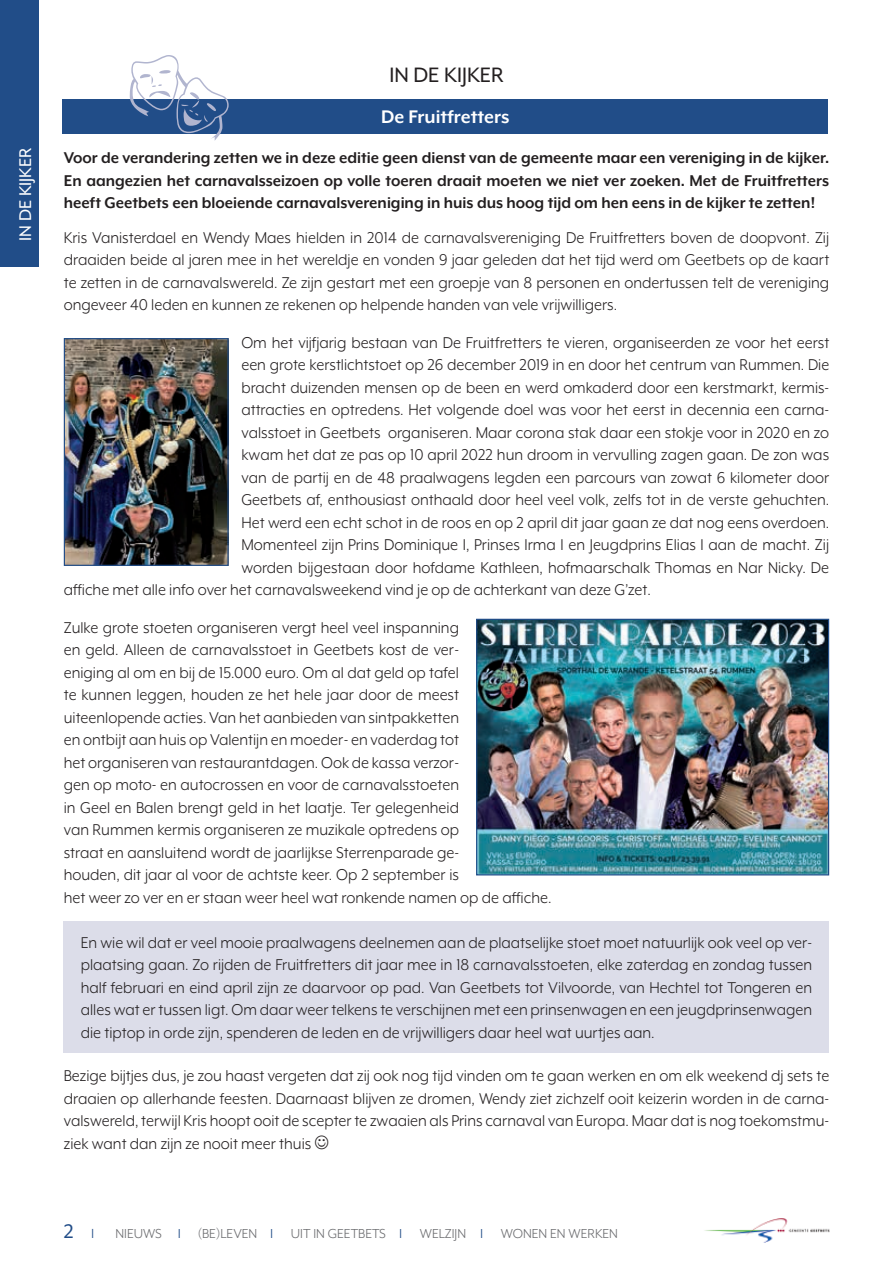
<style>
.page{position:relative;width:893px;height:1263px;background:#fff}
.page>*{position:absolute;margin:0;border:0;box-sizing:border-box;transform-origin:0 0}
.t1{font:24px "Mr Eaves XL Mod OT";color:#231f20}
.t2{font:22.5px "Mr Eaves XL Mod OT";color:#214d88}
.t3{font:700 21px "Mr Eaves XL Mod OT";color:#fff}
.t4{font:19.5px "Mr Eaves XL Mod OT";color:#fff}
.t5{font:18px/22.5px "Mr Eaves XL Mod OT";color:#231f20;text-align:justify;scale:.96 1}
.t6{font:700 18px/22.5px "Mr Eaves XL Mod OT";color:#231f20;text-align:justify;scale:.96 1}
.t7{font:18px "Mr Eaves XL Mod OT";color:#231f20;scale:.95 1}
.t8{font:15px "Mr Eaves XL Mod OT";color:#6c6d70}
.s1{color:#214d88}
</style>
<div class="page">
<div style="left:64px;top:921px;width:765px;height:131px;background:#dcdde9"></div>
<div style="left:0;top:0;width:38px;height:266px;background:#214d88"></div>
<div style="left:63px;top:99px;width:765px;height:34px;background:#214d88"></div>
<img style="left:478px;top:621px;width:349px;height:252px">
<div style="left:476px;top:619px;width:353px;height:256px;border:1px solid #214d88"></div>
<img style="left:66px;top:340px;width:161px;height:224px">
<div style="left:64px;top:338px;width:165px;height:228px;border:1px solid #214d88"></div>
<img style="left:704px;top:1218px;width:126px;height:25px">
<svg style="left:130px;top:55px;width:99px;height:86px"></svg>
<p class="t4" style="left:15px;top:241px;width:94px;rotate:-90deg">IN DE KIJKER</p>
<h1 class="t1" style="left:389px;top:62px;width:116px">IN DE KIJKER</h1>
<p class="t3" style="left:381px;top:105px;width:130px">De Fruitfretters</p>
<p class="t6" style="left:64px;top:146px;width:799px">Voor de verandering zetten we in deze editie geen dienst van de gemeente maar een vereniging in de kijker.<br>En aangezien het carnavalsseizoen op volle toeren draait moeten we niet ver zoeken. Met de Fruitfretters heeft Geetbets een bloeiende carnavalsvereniging in huis dus hoog tijd om hen eens in de kijker te zetten!</p>
<p class="t5" style="left:64px;top:226px;width:799px">Kris Vanisterdael en Wendy Maes hielden in 2014 de carnavalsvereniging De Fruitfretters boven de doopvont. Zij draaiden beide al jaren mee in het wereldje en vonden 9 jaar geleden dat het tijd werd om Geetbets op de kaart te zetten in de carnavalswereld. Ze zijn gestart met een groepje van 8 personen en ondertussen telt de vereniging ongeveer 40 leden en kunnen ze rekenen op helpende handen van vele vrijwilligers.</p>
<p class="t5" style="left:241px;top:331px;width:614px">Om het vijfjarig bestaan van De Fruitfretters te vieren, organiseerden ze voor het eerst</p>
<p class="t5" style="left:241px;top:353px;width:614px">een grote kerstlichtstoet op 26 december 2019 in en door het centrum van Rummen. Die</p>
<p class="t7" style="left:241px;top:377px;width:620px">bracht duizenden mensen op de been en werd omkaderd door een kerstmarkt, kermis-</p>
<p class="t5" style="left:241px;top:398px;width:614px">attracties en optredens. Het volgende doel was voor het eerst in decennia een carna-</p>
<p class="t5" style="left:241px;top:421px;width:614px">valsstoet in Geetbets organiseren. Maar corona stak daar een stokje voor in 2020 en zo</p>
<p class="t5" style="left:241px;top:443px;width:614px">kwam het dat ze pas op 10 april 2022 hun droom in vervulling zagen gaan. De zon was</p>
<p class="t5" style="left:241px;top:466px;width:614px">van de partij en de 48 praalwagens legden een parcours van zowat 6 kilometer door</p>
<p class="t5" style="left:241px;top:488px;width:614px">Geetbets af, enthousiast onthaald door heel veel volk, zelfs tot in de verste gehuchten.</p>
<p class="t5" style="left:241px;top:511px;width:614px">Het werd een echt schot in de roos en op 2 april dit jaar gaan ze dat nog eens overdoen.</p>
<p class="t5" style="left:241px;top:533px;width:614px">Momenteel zijn Prins Dominique I, Prinses Irma I en Jeugdprins Elias I aan de macht. Zij</p>
<p class="t5" style="left:241px;top:556px;width:614px">worden bijgestaan door hofdame Kathleen, hofmaarschalk Thomas en Nar Nicky. De</p>
<p class="t5" style="left:64px;top:578px;width:613px">affiche met alle info over het carnavalsweekend vind je op de achterkant van deze G’zet.</p>
<p class="t5" style="left:64px;top:616px;width:510px;text-align:left">Zulke grote stoeten organiseren vergt heel veel inspanning<br>en geld. Alleen de carnavalsstoet in Geetbets kost de ver-<br>eniging al om en bij de 15.000 euro. Om al dat geld op tafel<br>te kunnen leggen, houden ze het hele jaar door de meest uiteenlopende acties. Van het aanbieden van sintpakketten<br>en ontbijt aan huis op Valentijn en moeder- en vaderdag tot<br>het organiseren van restaurantdagen. Ook de kassa verzor-<br>gen op moto- en autocrossen en voor de carnavalsstoeten<br>in Geel en Balen brengt geld in het laatje. Ter gelegenheid<br>van Rummen kermis organiseren ze muzikale optredens op<br>straat en aansluitend wordt de jaarlijkse Sterrenparade ge-<br>houden, dit jaar al voor de achtste keer. Op 2 september is<br>het weer zo ver en er staan weer heel wat ronkende namen op de affiche.</p>
<p class="t5" style="left:81px;top:931px;width:763px">En wie wil dat er veel mooie praalwagens deelnemen aan de plaatselijke stoet moet natuurlijk ook veel op ver&shy;plaatsing gaan. Zo rijden de Fruitfretters dit jaar mee in 18 carnavalsstoeten, elke zaterdag en zondag tussen half februari en eind april zijn ze daarvoor op pad. Van Geetbets tot Vilvoorde, van Hechtel tot Tongeren en alles wat er tussen ligt. Om daar weer telkens te verschijnen met een prinsenwagen en een jeugdprinsenwagen die tiptop in orde zijn, spenderen de leden en de vrijwilligers daar heel wat uurtjes aan.</p>
<p class="t5" style="left:64px;top:1064px;width:799px">Bezige bijtjes dus, je zou haast vergeten dat zij ook nog tijd vinden om te gaan werken en om elk weekend dj sets te draaien op allerhande feesten. Daarnaast blijven ze dromen, Wendy ziet zichzelf ooit keizerin worden in de carna&shy;valswereld, terwijl Kris hoopt ooit de scepter te zwaaien als Prins carnaval van Europa. Maar dat is nog toekomstmu&shy;ziek want dan zijn ze nooit meer thuis</p>
<p class="t2" style="left:64px;top:1219px;width:11px">2</p>
<p class="t8" style="left:115px;top:1225px;width:48px">NIEUWS</p>
<p class="t8" style="left:179px;top:1225px;width:441px"><span class="s1">❘</span> (BE)LEVEN <span class="s1">❘</span> UIT IN GEETBETS <span class="s1">❘</span> WELZIJN <span class="s1">❘</span> WONEN EN WERKEN</p>
</div>
